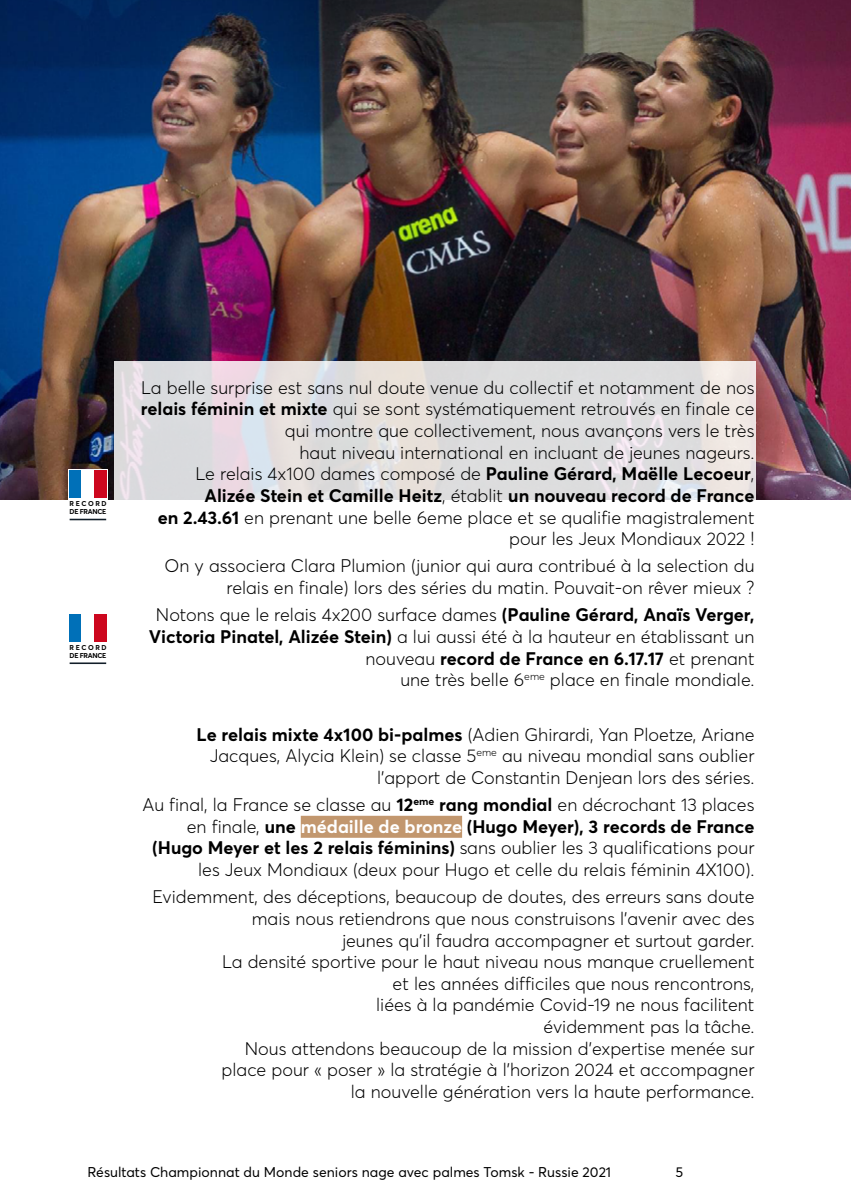
<style>
.page{position:relative;width:851px;height:1191px;background:#fff}
.page>*{position:absolute;margin:0;border:0;box-sizing:border-box;transform-origin:0 0}
.t1{font:300 18px/21.6px "Averta";color:#000;text-align:right}
.t2{font:14px "Averta";color:#000}
.t3{font:700 7px/8.4px "Averta";letter-spacing:-.045em;color:#000}
.s1{font-weight:700}
.s2{font-weight:700;color:#fff}
</style>
<div class="page">
<img style="left:0;top:0;width:850px;height:500px">
<svg style="left:115px;top:361px;width:640px;height:139px;background:#e1dedf"></svg>
<div style="left:301px;top:815px;width:161px;height:22px;background:#c2976e"></div>
<div style="left:70px;top:614px;width:12px;height:28px;background:#0070b8"></div>
<div style="left:94px;top:614px;width:12px;height:28px;background:#cd071e"></div>
<hr style="left:70px;top:662px;width:36px;height:2px;background:#121e29">
<svg style="left:68px;top:469px;width:40px;height:52px"></svg>
<div style="left:70px;top:471px;width:12px;height:27px;background:#0070b8"></div>
<div style="left:82px;top:471px;width:12px;height:27px;background:#fff"></div>
<div style="left:94px;top:471px;width:12px;height:27px;background:#cd071e"></div>
<hr style="left:70px;top:519px;width:36px;height:1px;background:#121e29">
<p class="t3" style="left:70px;top:499px;width:38px">RECORD<br>DE FRANCE</p>
<p class="t3" style="left:70px;top:643px;width:38px">RECORD<br>DE FRANCE</p>
<p class="t1" style="left:141px;top:376px;width:615px">La belle surprise est sans nul doute venue du collectif et notamment de nos <span class="s1">relais féminin et mixte</span> qui se sont systématiquement retrouvés en finale ce qui montre que collectivement, nous avançons vers le très<br>haut niveau international en incluant de jeunes nageurs.<br>Le relais 4x100 dames composé de <span class="s1">Pauline Gérard, Maëlle Lecoeur</span>, <span class="s1">Alizée Stein et Camille Heitz</span>, établit <span class="s1">un nouveau record de France<br>en 2.43.61</span> en prenant une belle 6eme place et se qualifie magistralement pour les Jeux Mondiaux 2022 !</p>
<p class="t1" style="left:164px;top:555px;width:591px">On y associera Clara Plumion (junior qui aura contribué à la selection du relais en finale) lors des séries du matin. Pouvait-on rêver mieux ?</p>
<p class="t1" style="left:149px;top:604px;width:607px">Notons que le relais 4x200 surface dames <span class="s1">(Pauline Gérard, Anaïs Verger, Victoria Pinatel, Alizée Stein)</span> a lui aussi été à la hauteur en établissant un nouveau <span class="s1">record de France en 6.17.17</span> et prenant<br>une très belle 6<sup>eme</sup> place en finale mondiale.</p>
<p class="t1" style="left:196px;top:723px;width:559px"><span class="s1">Le relais mixte 4x100 bi-palmes</span> (Adien Ghirardi, Yan Ploetze, Ariane<br>Jacques, Alycia Klein) se classe 5<sup>eme</sup> au niveau mondial sans oublier l’apport de Constantin Denjean lors des séries.</p>
<p class="t1" style="left:142px;top:794px;width:613px">Au final, la France se classe au <span class="s1">12</span><sup>eme</sup> <span class="s1">rang mondial</span> en décrochant 13 places en finale, <span class="s1">une</span> <span class="s2">médaille de bronze</span> <span class="s1">(Hugo Meyer), 3 records de France (Hugo Meyer et les 2 relais féminins)</span> sans oublier les 3 qualifications pour les Jeux Mondiaux (deux pour Hugo et celle du relais féminin 4X100).</p>
<p class="t1" style="left:152px;top:886px;width:603px">Evidemment, des déceptions, beaucoup de doutes, des erreurs sans doute mais nous retiendrons que nous construisons l’avenir avec des<br>jeunes qu’il faudra accompagner et surtout garder.<br>La densité sportive pour le haut niveau nous manque cruellement<br>et les années difficiles que nous rencontrons,<br>liées à la pandémie Covid-19 ne nous facilitent<br>évidemment pas la tâche.<br>Nous attendons beaucoup de la mission d’expertise menée sur<br>place pour « poser » la stratégie à l’horizon 2024 et accompagner<br>la nouvelle génération vers la haute performance.</p>
<p class="t2" style="left:87px;top:1163px;width:525px">Résultats Championnat du Monde seniors nage avec palmes Tomsk - Russie 2021</p>
<p class="t2" style="left:675px;top:1163px;width:9px">5</p>
</div>
